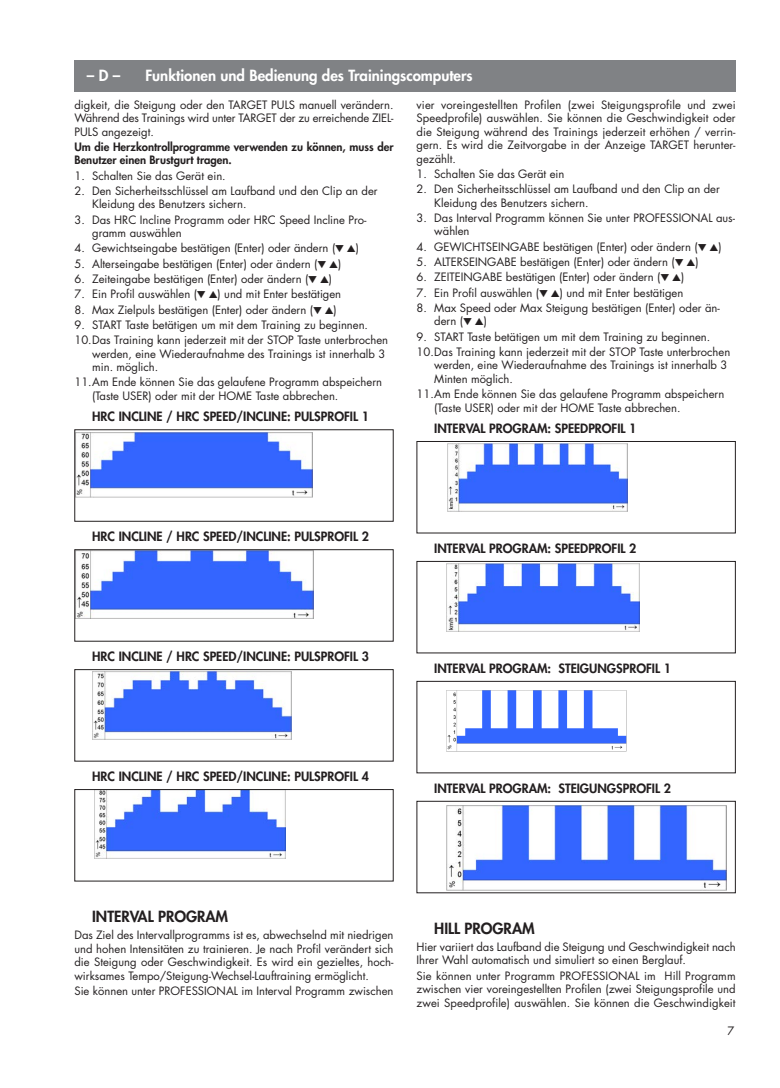
<style>
.page{position:relative;width:780px;height:1088px;background:#fff}
.page>*{position:absolute;margin:0;border:0;box-sizing:border-box;transform-origin:0 0}
.t1{font:800 15px "Futura CE";color:#fff}
.t2{font:800 15px "Futura CE";color:#231f20}
.t3{font:800 12.5px "Futura CE";color:#231f20}
.t4{font:11.25px/13.5px "Futura CE";color:#231f20}
.t5{font:800 11.25px/13.5px "Futura CE";color:#231f20}
</style>
<div class="page">
<img style="left:94px;top:791px;width:191px;height:67px">
<div style="left:74px;top:789px;width:319px;height:92px;border:1px solid #231f20"></div>
<img style="left:93px;top:671px;width:198px;height:68px">
<div style="left:74px;top:669px;width:319px;height:92px;border:1px solid #231f20"></div>
<img style="left:76px;top:551px;width:237px;height:67px">
<div style="left:74px;top:549px;width:319px;height:92px;border:1px solid #231f20"></div>
<img style="left:76px;top:432px;width:237px;height:65px">
<div style="left:74px;top:429px;width:319px;height:92px;border:1px solid #231f20"></div>
<img style="left:446px;top:805px;width:280px;height:85px">
<div style="left:416px;top:801px;width:319px;height:92px;border:1px solid #231f20"></div>
<img style="left:446px;top:690px;width:180px;height:62px">
<div style="left:416px;top:681px;width:319px;height:92px;border:1px solid #231f20"></div>
<img style="left:446px;top:563px;width:193px;height:69px">
<div style="left:416px;top:561px;width:319px;height:92px;border:1px solid #231f20"></div>
<img style="left:447px;top:443px;width:181px;height:68px">
<div style="left:416px;top:441px;width:319px;height:92px;border:1px solid #231f20"></div>
<div style="left:74px;top:60px;width:661px;height:32px;background:#808285"></div>
<h1 class="t1" style="left:87px;top:68px;width:35px">– D –</h1>
<h1 class="t1" style="left:145px;top:68px;width:329px">Funktionen und Bedienung des Trainingscomputers</h1>
<p class="t4" style="left:74px;top:99px;width:320px;text-align:justify">digkeit, die Steigung oder den TARGET PULS manuell verändern.<br>Während des Trainings wird unter TARGET der zu erreichende ZIEL-PULS angezeigt.</p>
<p class="t5" style="left:74px;top:141px;width:320px">Um die Herzkontrollprogramme verwenden zu können, muss der<br>Benutzer einen Brustgurt tragen.</p>
<p class="t4" style="left:74px;top:170px;width:153px">1. Schalten Sie das Gerät ein.</p>
<p class="t4" style="left:92px;top:185px;width:287px;text-indent:-18px">2. Den Sicherheitsschlüssel am Laufband und den Clip an der<br>Kleidung des Benutzers sichern.</p>
<p class="t4" style="left:92px;top:214px;width:276px;text-indent:-18px">3. Das HRC Incline Programm oder HRC Speed Incline Pro&shy;gramm auswählen</p>
<p class="t4" style="left:74px;top:242px;width:286px">4. Gewichtseingabe bestätigen (Enter) oder ändern (▼ ▲)</p>
<p class="t4" style="left:74px;top:258px;width:268px">5. Alterseingabe bestätigen (Enter) oder ändern (▼ ▲)</p>
<p class="t4" style="left:74px;top:273px;width:259px">6. Zeiteingabe bestätigen (Enter) oder ändern (▼ ▲)</p>
<p class="t4" style="left:74px;top:288px;width:268px">7. Ein Profil auswählen (▼ ▲) und mit Enter bestätigen</p>
<p class="t4" style="left:74px;top:304px;width:264px">8. Max Zielpuls bestätigen (Enter) oder ändern (▼ ▲)</p>
<p class="t4" style="left:74px;top:318px;width:315px;line-height:15.2px">9. START Taste betätigen um mit dem Training zu beginnen.<br>10.Das Training kann jederzeit mit der STOP Taste unterbrochen</p>
<p class="t4" style="left:92px;top:348px;width:295px">werden, eine Wiederaufnahme des Trainings ist innerhalb 3 min. möglich.</p>
<p class="t4" style="left:92px;top:376px;width:291px;text-indent:-18px">11.Am Ende können Sie das gelaufene Programm abspeichern (Taste USER) oder mit der HOME Taste abbrechen.</p>
<p class="t3" style="left:92px;top:411px;width:278px">HRC INCLINE / HRC SPEED/INCLINE: PULSPROFIL 1</p>
<p class="t4" style="left:416px;top:99px;width:320px;text-align:justify">vier voreingestellten Profilen (zwei Steigungsprofile und zwei Speedprofile) auswählen. Sie können die Geschwindigkeit oder die Steigung während des Trainings jederzeit erhöhen / verrin&shy;gern. Es wird die Zeitvorgabe in der Anzeige TARGET herunter&shy;gezählt.</p>
<p class="t4" style="left:416px;top:168px;width:149px">1. Schalten Sie das Gerät ein</p>
<p class="t4" style="left:434px;top:183px;width:287px;text-indent:-18px">2. Den Sicherheitsschlüssel am Laufband und den Clip an der<br>Kleidung des Benutzers sichern.</p>
<p class="t4" style="left:434px;top:212px;width:302px;text-indent:-18px">3. Das Interval Programm können Sie unter PROFESSIONAL aus&shy;wählen</p>
<p class="t4" style="left:416px;top:241px;width:306px">4. GEWICHTSEINGABE bestätigen (Enter) oder ändern (▼ ▲)</p>
<p class="t4" style="left:416px;top:256px;width:283px">5. ALTERSEINGABE bestätigen (Enter) oder ändern (▼ ▲)</p>
<p class="t4" style="left:416px;top:271px;width:269px">6. ZEITEINGABE bestätigen (Enter) oder ändern (▼ ▲)</p>
<p class="t4" style="left:416px;top:287px;width:268px">7. Ein Profil auswählen (▼ ▲) und mit Enter bestätigen</p>
<p class="t4" style="left:434px;top:302px;width:287px;text-indent:-18px">8. Max Speed oder Max Steigung bestätigen (Enter) oder än&shy;dern (▼ ▲)</p>
<p class="t4" style="left:416px;top:330px;width:315px;line-height:15.2px">9. START Taste betätigen um mit dem Training zu beginnen.<br>10.Das Training kann jederzeit mit der STOP Taste unterbrochen</p>
<p class="t4" style="left:434px;top:359px;width:295px">werden, eine Wiederaufnahme des Trainings ist innerhalb 3<br>Minten möglich.</p>
<p class="t4" style="left:434px;top:388px;width:291px;text-indent:-18px">11.Am Ende können Sie das gelaufene Programm abspeichern (Taste USER) oder mit der HOME Taste abbrechen.</p>
<p class="t3" style="left:434px;top:423px;width:204px">INTERVAL PROGRAM: SPEEDPROFIL 1</p>
<p class="t3" style="left:92px;top:531px;width:278px">HRC INCLINE / HRC SPEED/INCLINE: PULSPROFIL 2</p>
<p class="t3" style="left:434px;top:542px;width:204px">INTERVAL PROGRAM: SPEEDPROFIL 2</p>
<p class="t3" style="left:92px;top:651px;width:278px">HRC INCLINE / HRC SPEED/INCLINE: PULSPROFIL 3</p>
<p class="t3" style="left:92px;top:771px;width:278px">HRC INCLINE / HRC SPEED/INCLINE: PULSPROFIL 4</p>
<p class="t3" style="left:434px;top:662px;width:238px">INTERVAL PROGRAM: STEIGUNGSPROFIL 1</p>
<p class="t3" style="left:434px;top:782px;width:238px">INTERVAL PROGRAM: STEIGUNGSPROFIL 2</p>
<h1 class="t2" style="left:92px;top:909px;width:137px">INTERVAL PROGRAM</h1>
<p class="t4" style="left:74px;top:929px;width:320px;text-align:justify">Das Ziel des Intervallprogramms ist es, abwechselnd mit niedrigen und hohen Intensitäten zu trainieren. Je nach Profil verändert sich die Steigung oder Geschwindigkeit. Es wird ein gezieltes, hoch&shy;wirksames Tempo/Steigung-Wechsel-Lauftraining ermöglicht.</p>
<p class="t4" style="left:74px;top:985px;width:320px">Sie können unter PROFESSIONAL im Interval Programm zwischen</p>
<h1 class="t2" style="left:434px;top:921px;width:102px">HILL PROGRAM</h1>
<p class="t4" style="left:416px;top:941px;width:320px">Hier variiert das Laufband die Steigung und Geschwindigkeit nach<br>Ihrer Wahl automatisch und simuliert so einen Berglauf.</p>
<p class="t4" style="left:416px;top:970px;width:320px;text-align:justify">Sie können unter Programm PROFESSIONAL im Hill Programm zwischen vier voreingestellten Profilen (zwei Steigungsprofile und zwei Speedprofile) auswählen. Sie können die Geschwindigkeit</p>
<p class="t4" style="left:727px;top:1025px;width:8px">7</p>
</div>
